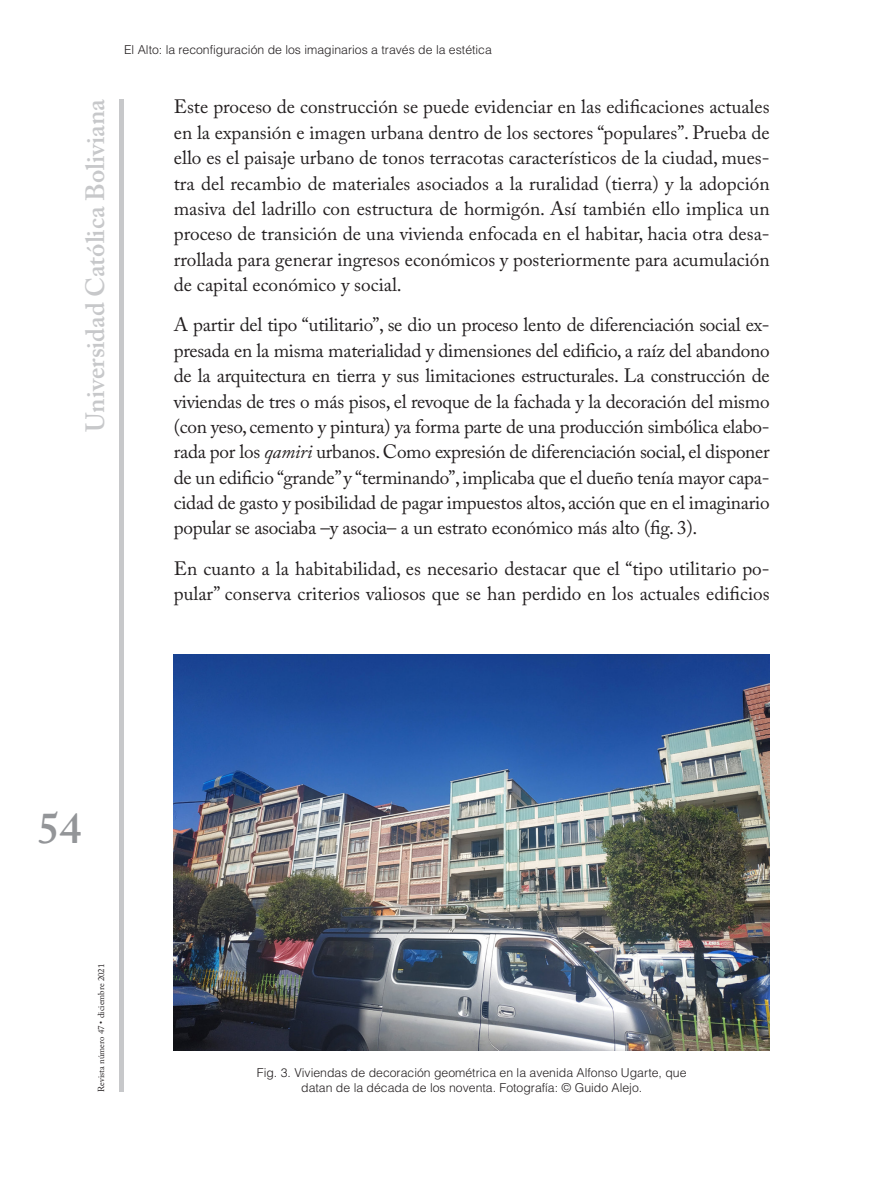
<style>
.page{position:relative;width:869px;height:1191px;background:#fff}
.page>*{position:absolute;margin:0;border:0;box-sizing:border-box;transform-origin:0 0}
.t1{font:600 43.75px "Adobe Caslon Pro";color:#939598}
.t2{font:600 26.25px "Adobe Caslon Pro";color:#c7c8ca}
.General{font:19.25px/25.4px "Adobe Caslon Pro";letter-spacing:-.01em;color:#231f20;text-align:justify}
.Pie_de_foto{font:300 12.25px/14.7px "Helvetica LT Std";color:#231f20;text-align:center}
.t3{font:8.75px "Adobe Caslon Pro";color:#231f20}
.s1{font-style:italic}
</style>
<div class="page">
<div style="left:119px;top:99px;width:5px;height:992px;background:#c7c8ca"></div>
<img style="left:174px;top:654px;width:595px;height:396px">
<h2 class="t2" style="left:80px;top:432px;width:334px;rotate:-90deg">Universidad Católica Boliviana</h2>
<p class="Pie_de_foto" style="left:124px;top:43px;width:369px">El Alto: la reconfiguración de los imaginarios a través de la estética</p>
<p class="General" style="left:174px;top:94px;width:597px">Este proceso de construcción se puede evidenciar en las edificaciones actuales en la expansión e imagen urbana dentro de los sectores “populares”. Prueba de ello es el paisaje urbano de tonos terracotas característicos de la ciudad, mues&shy;tra del recambio de materiales asociados a la ruralidad (tierra) y la adopción masiva del ladrillo con estructura de hormigón. Así también ello implica un proceso de transición de una vivienda enfocada en el habitar, hacia otra desa&shy;rrollada para generar ingresos económicos y posteriormente para acumulación de capital económico y social.</p>
<p class="General" style="left:174px;top:312px;width:597px">A partir del tipo “utilitario”, se dio un proceso lento de diferenciación social ex&shy;presada en la misma materialidad y dimensiones del edificio, a raíz del abandono de la arquitectura en tierra y sus limitaciones estructurales. La construcción de viviendas de tres o más pisos, el revoque de la fachada y la decoración del mismo (con yeso, cemento y pintura) ya forma parte de una producción simbólica elabo&shy;rada por los <span class="s1">qamiri</span> urbanos. Como expresión de diferenciación social, el disponer de un edificio “grande” y “terminando”, implicaba que el dueño tenía mayor capa&shy;cidad de gasto y posibilidad de pagar impuestos altos, acción que en el imaginario popular se asociaba –y asocia– a un estrato económico más alto (fig. 3).</p>
<p class="General" style="left:174px;top:555px;width:597px">En cuanto a la habitabilidad, es necesario destacar que el “tipo utilitario po&shy;pular” conserva criterios valiosos que se han perdido en los actuales edificios</p>
<h1 class="t1" style="left:38px;top:802px;width:45px">54</h1>
<p class="t3" style="left:96px;top:1091px;width:129px;rotate:-90deg">Revista número 47 • diciembre 2021</p>
<p class="Pie_de_foto" style="left:257px;top:1065px;width:431px">Fig. 3. Viviendas de decoración geométrica en la avenida Alfonso Ugarte, que datan de la década de los noventa. Fotografía: © Guido Alejo.</p>
</div>
